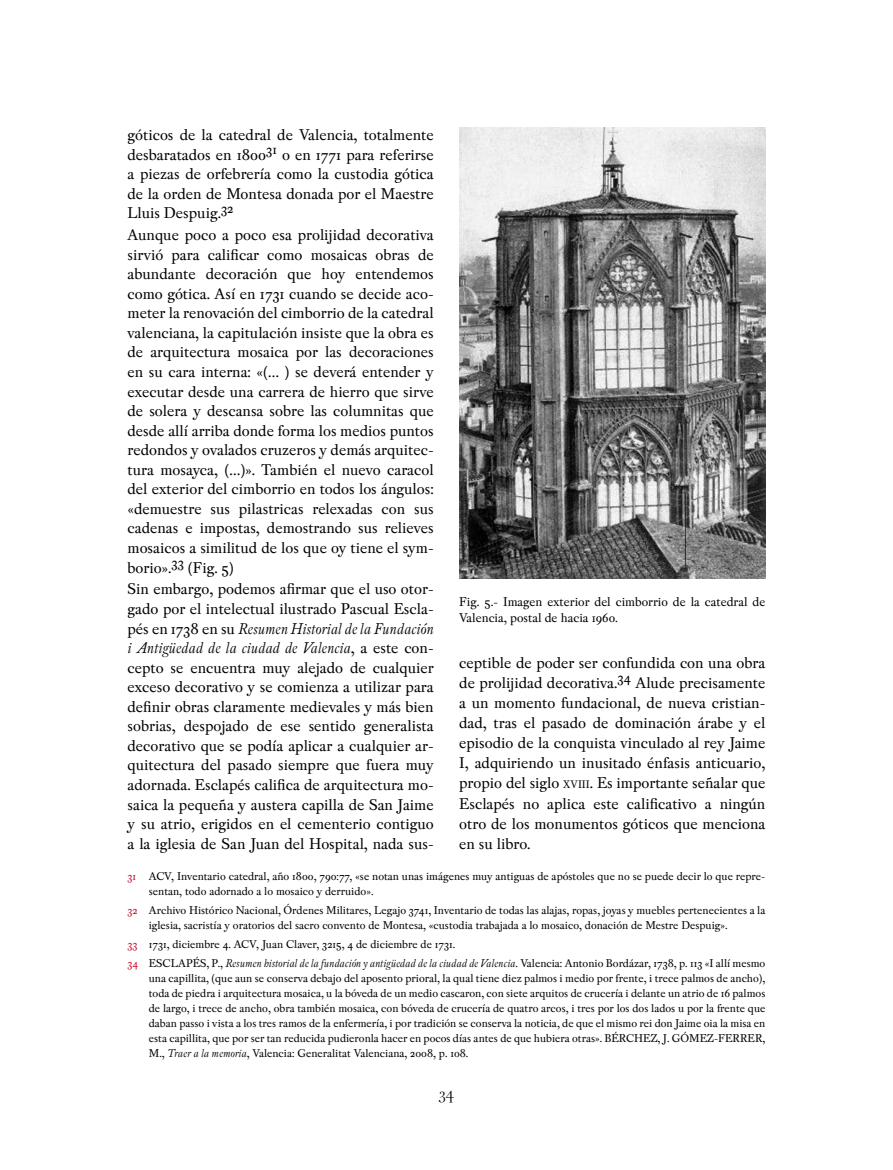
<style>
.page{position:relative;width:893px;height:1170px;background:#fff}
.page>*{position:absolute;margin:0;border:0;box-sizing:border-box;transform-origin:0 0}
.t1{font:18px "Peleguer";color:#000}
.t2{font:16.5px/19.5px "Pradell";color:#000;text-align:justify}
.t3{font:13.5px/16.5px "Pradell";color:#000}
.t4{font:12px/15px "Pradell";color:#000}
.s1{font-style:italic}
.s2{font-size:11.55px}
.s3{color:#c4112f}
</style>
<div class="page">
<img style="left:459px;top:128px;width:306px;height:451px">
<p class="t2" style="left:128px;top:125px;width:308px">góticos de la catedral de Valencia, totalmente desbaratados en 1800<sup>31</sup> o en 1771 para referirse a piezas de orfebrería como la custodia gótica de la orden de Montesa donada por el Maestre Lluis Despuig.<sup>32</sup></p>
<p class="t2" style="left:128px;top:225px;width:308px">Aunque poco a poco esa prolijidad decorativa sirvió para calificar como mosaicas obras de abundante decoración que hoy entendemos como gótica. Así en 1731 cuando se decide aco&shy;meter la renovación del cimborrio de la catedral valenciana, la capitulación insiste que la obra es de arquitectura mosaica por las decoraciones en su cara interna: «(… ) se deverá entender y executar desde una carrera de hierro que sirve de solera y descansa sobre las columnitas que desde allí arriba donde forma los medios puntos redondos y ovalados cruzeros y demás arquitec&shy;tura mosayca, (…)». También el nuevo caracol del exterior del cimborrio en todos los ángulos: «demuestre sus pilastricas relexadas con sus cadenas e impostas, demostrando sus relieves mosaicos a similitud de los que oy tiene el sym&shy;borio».<sup>33</sup> (Fig. 5)</p>
<p class="t2" style="left:128px;top:579px;width:308px">Sin embargo, podemos afirmar que el uso otor&shy;gado por el intelectual ilustrado Pascual Escla&shy;pés en 1738 en su <span class="s1">Resumen Historial de la Fundación i Antigüedad de la ciudad de Valencia</span>, a este con&shy;cepto se encuentra muy alejado de cualquier exceso decorativo y se comienza a utilizar para definir obras claramente medievales y más bien sobrias, despojado de ese sentido generalista decorativo que se podía aplicar a cualquier ar&shy;quitectura del pasado siempre que fuera muy adornada. Esclapés califica de arquitectura mo&shy;saica la pequeña y austera capilla de San Jaime y su atrio, erigidos en el cementerio contiguo a la iglesia de San Juan del Hospital, nada sus-</p>
<p class="t3" style="left:459px;top:593px;width:308px">Fig. 5.- Imagen exterior del cimborrio de la catedral de<br>Valencia, postal de hacia 1960.</p>
<p class="t2" style="left:459px;top:652px;width:308px;line-height:20.1px">ceptible de poder ser confundida con una obra de prolijidad decorativa.<sup>34</sup> Alude precisamente a un momento fundacional, de nueva cristian&shy;dad, tras el pasado de dominación árabe y el episodio de la conquista vinculado al rey Jaime I, adquiriendo un inusitado énfasis anticuario, propio del siglo <span class="s2">xviii</span>. Es importante señalar que Esclapés no aplica este calificativo a ningún otro de los monumentos góticos que menciona en su libro.</p>
<p class="t4" style="left:149px;top:868px;width:618px;text-indent:-21px"><span class="s3">31</span> ACV, Inventario catedral, año 1800, 790:77, «se notan unas imágenes muy antiguas de apóstoles que no se puede decir lo que repre&shy;sentan, todo adornado a lo mosaico y derruido».</p>
<p class="t4" style="left:149px;top:902px;width:618px;text-indent:-21px"><span class="s3">32</span> Archivo Histórico Nacional, Órdenes Militares, Legajo 3741, Inventario de todas las alajas, ropas, joyas y muebles pertenecientes a la iglesia, sacristía y oratorios del sacro convento de Montesa, «custodia trabajada a lo mosaico, donación de Mestre Despuig».</p>
<p class="t4" style="left:128px;top:934px;width:639px;line-height:19.2px"><span class="s3">33</span> 1731, diciembre 4. ACV, Juan Claver, 3215, 4 de diciembre de 1731.<br><span class="s3">34</span> ESCLAPÉS, P., <span class="s1">Resumen historial de la fundación y antigüedad de la ciudad de Valencia</span>. Valencia: Antonio Bordázar, 1738, p. 113 «I allí mesmo</p>
<p class="t4" style="left:149px;top:970px;width:618px;text-align:justify">una capillita, (que aun se conserva debajo del aposento prioral, la qual tiene diez palmos i medio por frente, i trece palmos de ancho), toda de piedra i arquitectura mosaica, u la bóveda de un medio cascaron, con siete arquitos de crucería i delante un atrio de 16 palmos de largo, i trece de ancho, obra también mosaica, con bóveda de crucería de quatro arcos, i tres por los dos lados u por la frente que daban passo i vista a los tres ramos de la enfermería, i por tradición se conserva la noticia, de que el mismo rei don Jaime oia la misa en esta capillita, que por ser tan reducida pudieronla hacer en pocos días antes de que hubiera otras». BÉRCHEZ, J. GÓMEZ-FERRER, M., <span class="s1">Traer a la memoria</span>, Valencia: Generalitat Valenciana, 2008, p. 108.</p>
<p class="t1" style="left:439px;top:1083px;width:17px">34</p>
</div>
